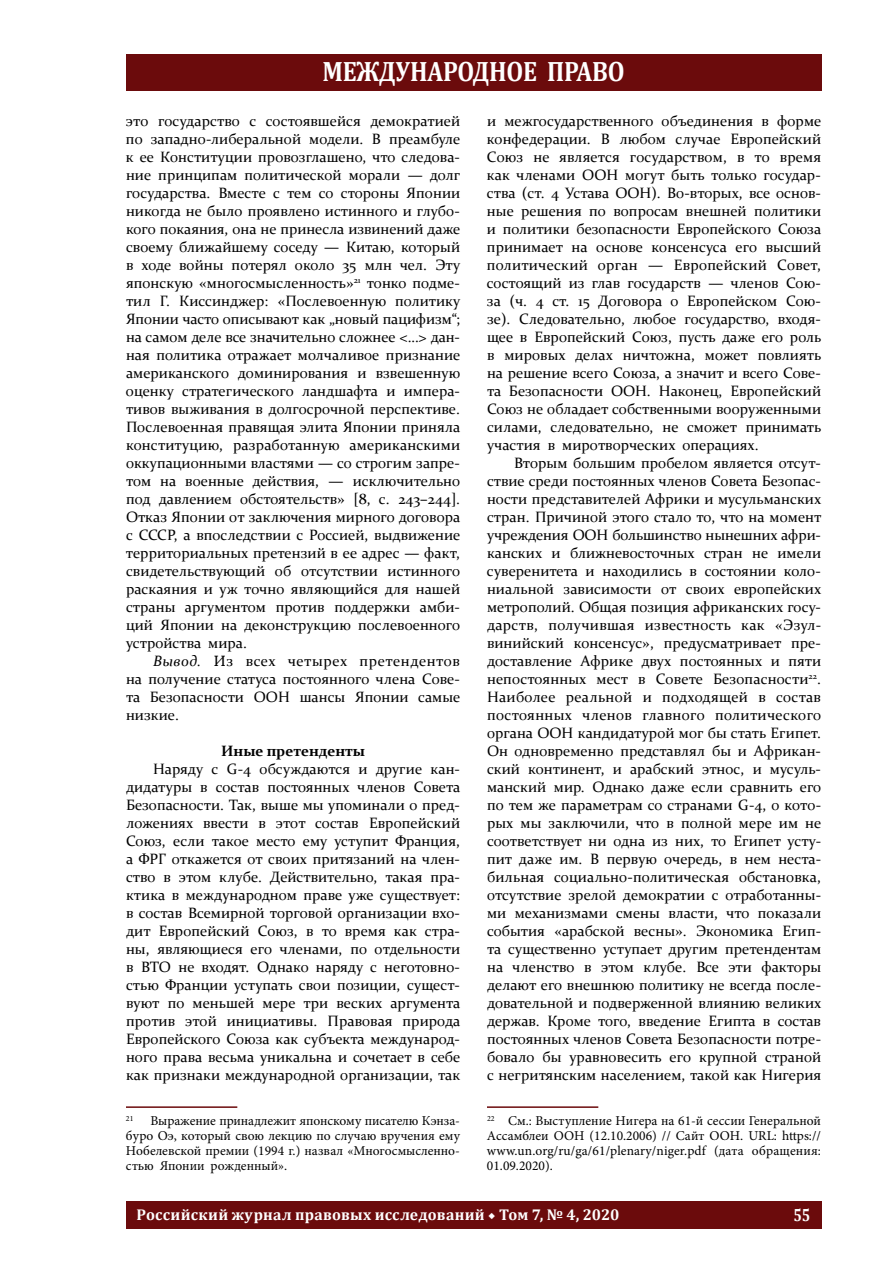
<style>
.page{position:relative;width:893px;height:1263px;background:#fff}
.page>*{position:absolute;margin:0;border:0;box-sizing:border-box;transform-origin:0 0}
.t1{font:700 28.2px "Cambria";letter-spacing:-.01em;color:#fff;scale:.86 1}
.t2{font:700 17.85px "Cambria";color:#fff;scale:.8 1}
.t3{font:700 15.6px "Cambria";letter-spacing:.015em;color:#fff}
.t4{font:15px/18px "Constantia";color:#000;text-align:justify}
.t5{font:700 15px "Constantia";color:#000}
.t6{font:13.5px/15px "Minion Pro";color:#000;text-align:justify}
.t7{font:7.8px "Minion Pro";color:#000}
.s1{font-style:italic}
.s2{font-family:"Minion Pro"}
</style>
<div class="page">
<div style="left:126px;top:54px;width:695px;height:36px;background:#6b0b0c"></div>
<div style="left:126px;top:1202px;width:695px;height:27px;background:#6b0b0c"></div>
<hr style="left:126px;top:1106px;width:111px;height:2px;background:#6b0b0c">
<hr style="left:487px;top:1106px;width:111px;height:2px;background:#6b0b0c">
<h1 class="t1" style="left:322px;top:51px;width:353px">МЕЖДУНАРОДНОЕ ПРАВО</h1>
<p class="t4" style="left:126px;top:111px;width:336px">это государство с состоявшейся демократией по западно-либеральной модели. В преамбуле к ее Конституции провозглашено, что следова&shy;ние принципам политической морали — долг государства. Вместе с тем со стороны Японии никогда не было проявлено истинного и глубо&shy;кого покаяния, она не принесла извинений даже своему ближайшему соседу — Китаю, который в ходе войны потерял около 35 млн чел. Эту японскую «многосмысленность»<sup>21</sup> тонко подме&shy;тил Г. Киссинджер: «Послевоенную политику Японии часто описывают как „новый пацифизм“; на самом деле все значительно сложнее &lt;…&gt; дан&shy;ная политика отражает молчаливое признание американского доминирования и взвешенную оценку стратегического ландшафта и импера&shy;тивов выживания в долгосрочной перспективе.<br>Послевоенная правящая элита Японии приняла конституцию, разработанную американскими оккупационными властями — со строгим запре&shy;том на военные действия, — исключительно под давлением обстоятельств» [8, с. 243–244].<br>Отказ Японии от заключения мирного договора с СССР, а впоследствии с Россией, выдвижение территориальных претензий в ее адрес — факт, свидетельствующий об отсутствии истинного раскаяния и уж точно являющийся для нашей страны аргументом против поддержки амби&shy;ций Японии на деконструкцию послевоенного устройства мира.</p>
<p class="t4" style="left:126px;top:651px;width:336px;text-indent:27px"><span class="s1">Вывод.</span> Из всех четырех претендентов на получение статуса постоянного члена Сове&shy;та Безопасности ООН шансы Японии самые низкие.</p>
<p class="t5" style="left:221px;top:741px;width:146px">Иные претенденты</p>
<p class="t4" style="left:126px;top:759px;width:336px;text-indent:27px">Наряду с G-4 обсуждаются и другие кан&shy;дидатуры в состав постоянных членов Совета Безопасности. Так, выше мы упоминали о пред&shy;ложениях ввести в этот состав Европейский Союз, если такое место ему уступит Франция, а ФРГ откажется от своих притязаний на член&shy;ство в этом клубе. Действительно, такая пра&shy;ктика в международном праве уже существует: в состав Всемирной торговой организации вхо&shy;дит Европейский Союз, в то время как стра&shy;ны, являющиеся его членами, по отдельности в ВТО не входят. Однако наряду с неготовно&shy;стью Франции уступать свои позиции, сущест&shy;вуют по меньшей мере три веских аргумента против этой инициативы. Правовая природа Европейского Союза как субъекта международ&shy;ного права весьма уникальна и сочетает в себе как признаки международной организации, так</p>
<p class="t7" style="left:126px;top:1113px;width:9px">21</p>
<p class="t6" style="left:126px;top:1113px;width:336px;text-indent:24px">Выражение принадлежит японскому писателю Кэнза&shy;буро Оэ, который свою лекцию по случаю вручения ему Нобелевской премии (1994 г.) назвал «Многосмысленно&shy;стью Японии рожденный».</p>
<p class="t4" style="left:487px;top:111px;width:336px">и межгосударственного объединения в форме конфедерации. В любом случае Европейский Союз не является государством, в то время как членами ООН могут быть только государ&shy;ства (ст. 4 Устава ООН). Во-вторых, все основ&shy;ные решения по вопросам внешней политики и политики безопасности Европейского Союза принимает на основе консенсуса его высший политический орган — Европейский Совет, состоящий из глав государств — членов Сою&shy;за (ч. 4 ст. 15 Договора о Европейском Сою&shy;зе). Следовательно, любое государство, входя&shy;щее в Европейский Союз, пусть даже его роль в мировых делах ничтожна, может повлиять на решение всего Союза, а значит и всего Сове&shy;та Безопасности ООН. Наконец, Европейский Союз не обладает собственными вооруженными силами, следовательно, не сможет принимать участия в миротворческих операциях.</p>
<p class="t4" style="left:487px;top:453px;width:336px;text-indent:27px">Вторым большим пробелом является отсут&shy;ствие среди постоянных членов Совета Безопас&shy;ности представителей Африки и мусульманских стран. Причиной этого стало то, что на момент учреждения ООН большинство нынешних афри&shy;канских и ближневосточных стран не имели суверенитета и находились в состоянии коло&shy;ниальной зависимости от своих европейских метрополий. Общая позиция африканских госу&shy;дарств, получившая известность как «Эзул&shy;винийский консенсус», предусматривает пре&shy;доставление Африке двух постоянных и пяти непостоянных мест в Совете Безопасности<sup>22</sup>.<br>Наиболее реальной и подходящей в состав постоянных членов главного политического органа ООН кандидатурой мог бы стать Египет.<br>Он одновременно представлял бы и Африкан&shy;ский континент, и арабский этнос, и мусуль&shy;манский мир. Однако даже если сравнить его по тем же параметрам со странами G-4, о кото&shy;рых мы заключили, что в полной мере им не соответствует ни одна из них, то Египет усту&shy;пит даже им. В первую очередь, в нем неста&shy;бильная социально-политическая обстановка, отсутствие зрелой демократии с отработанны&shy;ми механизмами смены власти, что показали события «арабской весны». Экономика Егип&shy;та существенно уступает другим претендентам на членство в этом клубе. Все эти факторы делают его внешнюю политику не всегда после&shy;довательной и подверженной влиянию великих держав. Кроме того, введение Египта в состав постоянных членов Совета Безопасности потре&shy;бовало бы уравновесить его крупной страной с негритянским населением, такой как Нигерия</p>
<p class="t6" style="left:487px;top:1113px;width:335px"><sup>22</sup> См.: Выступление Нигера на 61-й сессии Генеральной Ассамблеи ООН (12.10.2006) // Сайт ООН. URL: https:// www.un.org/ru/ga/61/plenary/niger.pdf (дата обращения:<br>01.09.2020).</p>
<p class="t3" style="left:137px;top:1203px;width:484px">Российский журнал правовых исследований <span class="s2">◆</span> Том 7, № 4, 2020</p>
<p class="t2" style="left:793px;top:1202px;width:23px">55</p>
</div>
